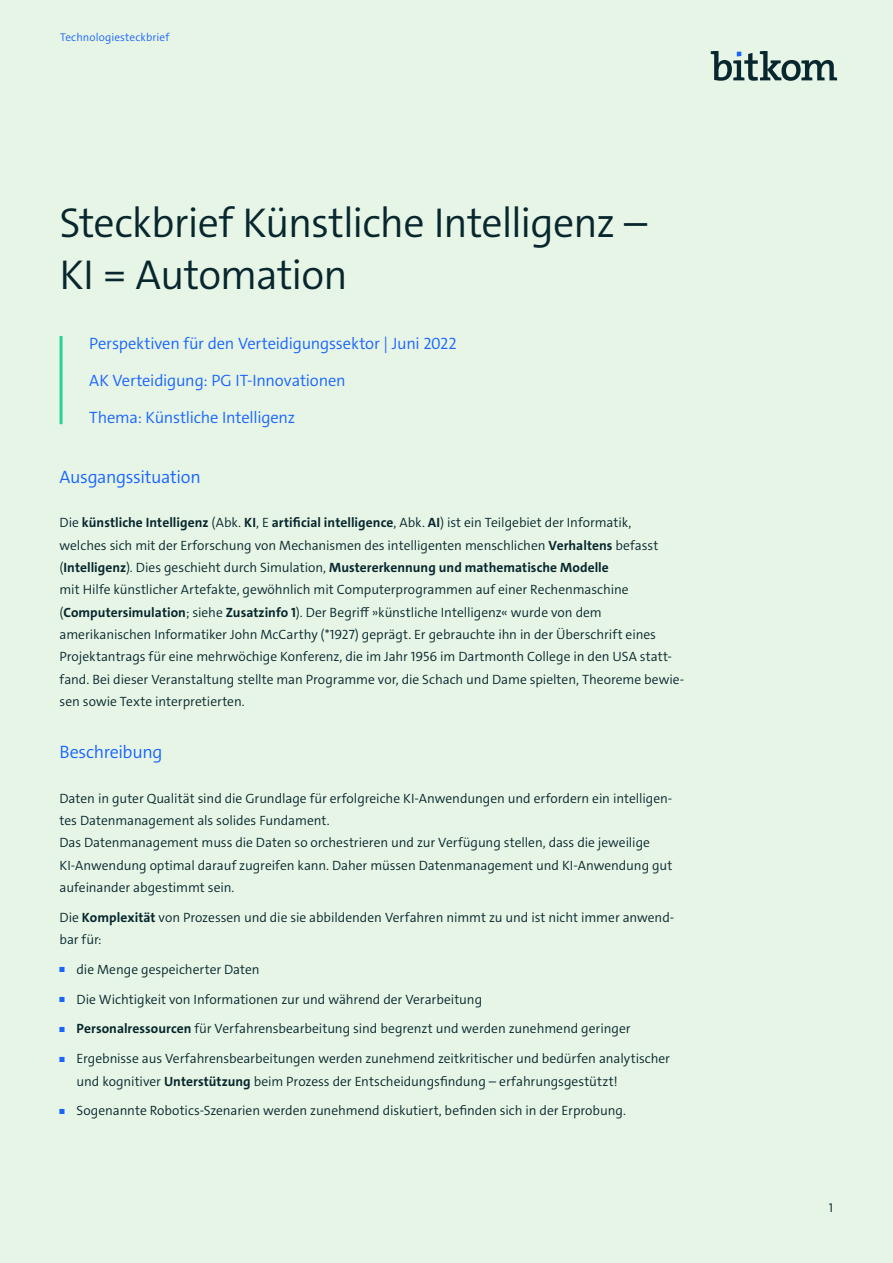
<style>
.page{position:relative;width:893px;height:1263px;background:#e6f5e6}
.page>*{position:absolute;margin:0;border:0;box-sizing:border-box;transform-origin:0 0}
.t1{font:300 42px/52.1px "The Sans C4 s";letter-spacing:-.025em;color:#07262d}
.t2{font:300 18px "The Sans C4 s";letter-spacing:-.02em;color:#1964ff}
.t3{font:300 16.5px "The Sans C4 s";letter-spacing:-.015em;color:#1964ff}
.t4{font:300 13.5px/22.4px "The Sans C4 s";letter-spacing:-.005em;color:#07262d}
.t5{font:300 11.25px "The Sans C4 s";letter-spacing:.01em;color:#1964ff}
.s1{font-weight:700}
.s2{font-size:7.5px;color:#1964ff}
</style>
<div class="page">
<svg style="left:711px;top:51px;width:126px;height:30px"></svg>
<hr style="left:60px;top:336px;width:3px;height:88px;background:#28d296">
<p class="t5" style="left:60px;top:30px;width:111px">Technologiesteckbrief</p>
<h1 class="t1" style="left:60px;top:197px;width:589px">Steckbrief Künstliche Intelligenz –<br>KI = Automation</h1>
<p class="t3" style="left:89px;top:333px;width:369px">Perspektiven für den Verteidigungssektor | Juni 2022</p>
<p class="t3" style="left:89px;top:370px;width:258px">AK Verteidigung: PG IT-Innovationen</p>
<p class="t3" style="left:89px;top:407px;width:207px">Thema: Künstliche Intelligenz</p>
<h2 class="t2" style="left:60px;top:465px;width:143px">Ausgangssituation</h2>
<p class="t4" style="left:60px;top:512px;width:626px">Die <span class="s1">künstliche Intelligenz</span> (Abk. <span class="s1">KI</span>, E <span class="s1">artificial intelligence</span>, Abk. <span class="s1">AI</span>) ist ein Teilgebiet der Informatik,<br>welches sich mit der Erforschung von Mechanismen des intelligenten menschlichen <span class="s1">Verhaltens</span> befasst (<span class="s1">Intelligenz</span>). Dies geschieht durch Simulation, <span class="s1">Mustererkennung und mathematische Modelle<br></span>mit Hilfe künstlicher Artefakte, gewöhnlich mit Computerprogrammen auf einer Rechenmaschine (<span class="s1">Computersimulation</span>; siehe <span class="s1">Zusatzinfo 1</span>). Der Begriff »künstliche Intelligenz« wurde von dem amerikanischen Informatiker John McCarthy (*1927) geprägt. Er gebrauchte ihn in der Überschrift eines Projektantrags für eine mehrwöchige Konferenz, die im Jahr 1956 im Dartmonth College in den USA statt&shy;fand. Bei dieser Veranstaltung stellte man Programme vor, die Schach und Dame spielten, Theoreme bewie&shy;sen sowie Texte interpretierten.</p>
<h2 class="t2" style="left:60px;top:740px;width:104px">Beschreibung</h2>
<p class="t4" style="left:60px;top:787px;width:614px">Daten in guter Qualität sind die Grundlage für erfolgreiche KI-Anwendungen und erfordern ein intelligen&shy;tes Datenmanagement als solides Fundament.<br>Das Datenmanagement muss die Daten so orchestrieren und zur Verfügung stellen, dass die jeweilige KI-Anwendung optimal darauf zugreifen kann. Daher müssen Datenmanagement und KI-Anwendung gut aufeinander abgestimmt sein.</p>
<p class="t4" style="left:60px;top:906px;width:616px">Die <span class="s1">Komplexität</span> von Prozessen und die sie abbildenden Verfahren nimmt zu und ist nicht immer anwend&shy;bar für:</p>
<p class="t4" style="left:60px;top:958px;width:202px"><span class="s2">■</span> die Menge gespeicherter Daten</p>
<p class="t4" style="left:60px;top:988px;width:424px"><span class="s2">■</span> Die Wichtigkeit von Informationen zur und während der Verarbeitung</p>
<p class="t4" style="left:60px;top:1018px;width:572px"><span class="s2">■</span> <span class="s1">Personalressourcen</span> für Verfahrensbearbeitung sind begrenzt und werden zunehmend geringer</p>
<p class="t4" style="left:77px;top:1047px;width:595px;text-indent:-17px"><span class="s2">■</span> Ergebnisse aus Verfahrensbearbeitungen werden zunehmend zeitkritischer und bedürfen analytischer und kognitiver <span class="s1">Unterstützung</span> beim Prozess der Entscheidungsfindung – erfahrungsgestützt!</p>
<p class="t4" style="left:60px;top:1100px;width:568px"><span class="s2">■</span> Sogenannte Robotics-Szenarien werden zunehmend diskutiert, befinden sich in der Erprobung.</p>
<p class="t4" style="left:829px;top:1196px;width:6px">1</p>
</div>
